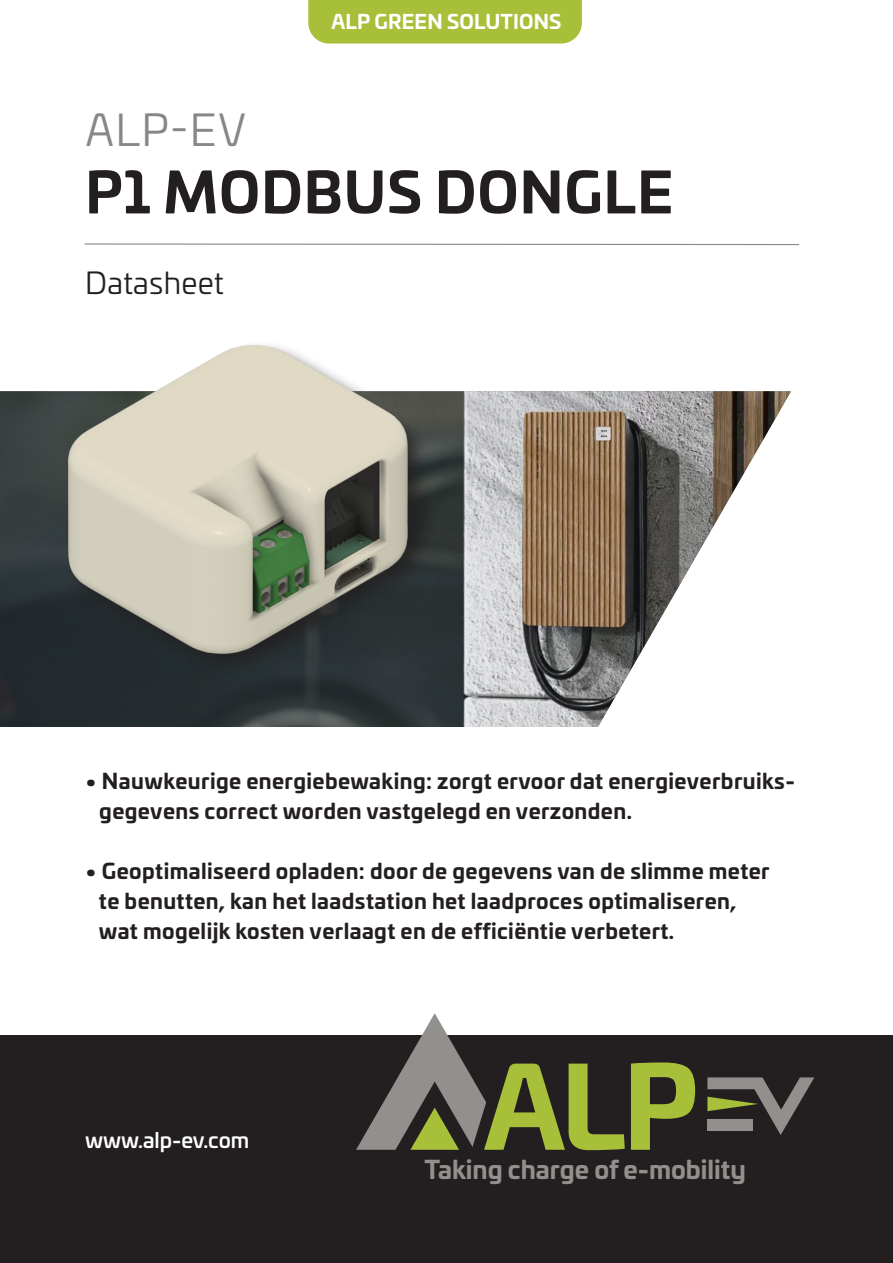
<style>
.page{position:relative;width:893px;height:1263px;background:#fff}
.page>*{position:absolute;margin:0;border:0;box-sizing:border-box;transform-origin:0 0}
.t1{font:700 55.5px "Univia Pro";letter-spacing:.02em;color:#231f20}
.t2{font:43.5px "Univia Pro";color:#858886}
.t3{font:30px "Univia Pro";letter-spacing:.01em;color:#231f20}
.t4{font:700 24.9px "Univia Pro";color:#91908c}
.t5{font:700 21px "Univia Pro";letter-spacing:.02em;color:#231f20}
.t6{font:500 21px "Univia Pro";color:#fff}
.t7{font:700 19.5px "Univia Pro";letter-spacing:.01em;color:#fff}
</style>
<div class="page">
<img style="left:0;top:391px;width:791px;height:336px">
<img style="left:44px;top:345px;width:388px;height:325px">
<div style="left:0;top:1035px;width:893px;height:228px;background:#231f20"></div>
<svg style="left:631px;top:1062px;width:64px;height:88px"></svg>
<svg style="left:356px;top:1013px;width:269px;height:137px"></svg>
<svg style="left:707px;top:1077px;width:107px;height:58px"></svg>
<div style="left:308px;top:0;width:274px;height:44px;background:#a7bf39"></div>
<svg style="left:84px;top:243px;width:716px;height:3px"></svg>
<p class="t2" style="left:85px;top:99px;width:162px">ALP-EV</p>
<p class="t7" style="left:332px;top:6px;width:231px">ALP GREEN SOLUTIONS</p>
<p class="t1" style="left:85px;top:148px;width:589px">P1 MODBUS DONGLE</p>
<p class="t3" style="left:85px;top:261px;width:140px">Datasheet</p>
<p class="t5" style="left:85px;top:764px;width:711px">• Nauwkeurige energiebewaking: zorgt ervoor dat energieverbruiks-</p>
<p class="t5" style="left:99px;top:794px;width:534px">gegevens correct worden vastgelegd en verzonden.</p>
<p class="t5" style="left:85px;top:854px;width:686px">• Geoptimaliseerd opladen: door de gegevens van de slimme meter</p>
<p class="t5" style="left:99px;top:884px;width:639px">te benutten, kan het laadstation het laadproces optimaliseren,</p>
<p class="t5" style="left:99px;top:914px;width:577px">wat mogelijk kosten verlaagt en de efficiëntie verbetert.</p>
<p class="t6" style="left:85px;top:1124px;width:166px">www.alp-ev.com</p>
<p class="t4" style="left:424px;top:1149px;width:323px">Taking charge of e-mobility</p>
</div>
